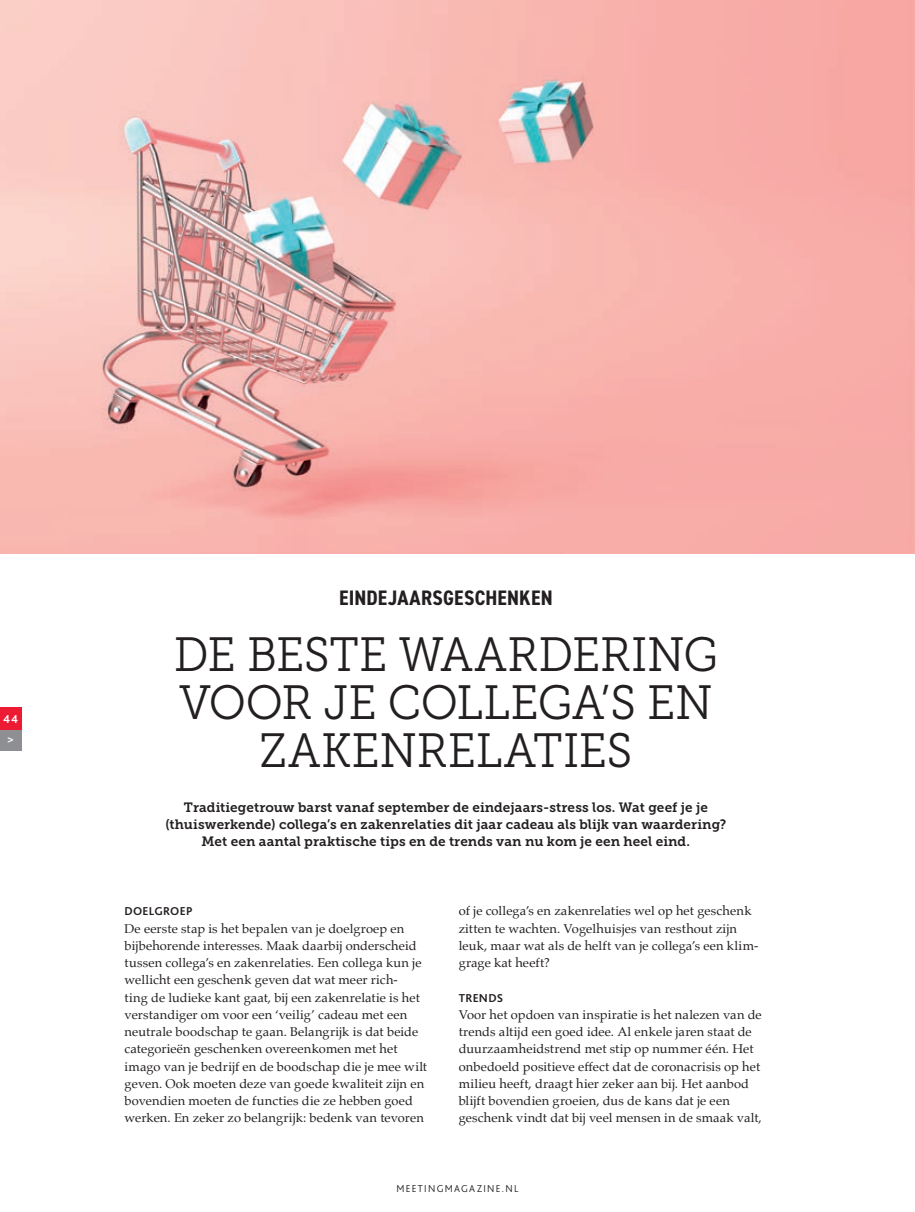
<style>
.page{position:relative;width:915px;height:1212px;background:#fff}
.page>*{position:absolute;margin:0;border:0;box-sizing:border-box;transform-origin:0 0}
.t1{font:48px/48px "Museo Slab 300";letter-spacing:-.005em;color:#231f20;text-align:center;scale:.94 1}
.t2{font:700 condensed 21px "DIN2014";letter-spacing:.01em;color:#231f20}
.t3{font:13.5px/17.2px "Museo Slab 700";letter-spacing:.005em;color:#231f20;text-align:center}
.t4{font:12.75px/17.2px "Palatino";letter-spacing:.01em;color:#231f20}
.t5{font:700 12px "Bliss 2";letter-spacing:.02em;color:#231f20}
.t6{font:700 12px/20.7px "Bliss 2";color:#fff;text-align:center}
.t7{font:300 10.5px "Bliss 2";letter-spacing:.125em;color:#231f20}
</style>
<div class="page">
<div style="left:0;top:728px;width:21px;height:22px;background:#8d8f92"></div>
<div style="left:0;top:707px;width:21px;height:22px;background:#ed1a33"></div>
<img style="left:0;top:0;width:914px;height:553px">
<p class="t6" style="left:3px;top:708px;width:17px">44 &gt;</p>
<h2 class="t2" style="left:339px;top:584px;width:215px">EINDEJAARSGESCHENKEN</h2>
<h1 class="t1" style="left:174px;top:630px;width:580px">DE BESTE WAARDERING<br>VOOR JE COLLEGA’S EN<br>ZAKENRELATIES</h1>
<p class="t3" style="left:165px;top:799px;width:562px">Traditiegetrouw barst vanaf september de eindejaars-stress los. Wat geef je je (thuiswerkende) collega’s en zakenrelaties dit jaar cadeau als blijk van waardering?<br>Met een aantal praktische tips en de trends van nu kom je een heel eind.</p>
<p class="t5" style="left:124px;top:904px;width:69px">DOELGROEP</p>
<p class="t4" style="left:124px;top:919px;width:304px">De eerste stap is het bepalen van je doelgroep en bijbehorende interesses. Maak daarbij onderscheid tussen collega’s en zakenrelaties. Een collega kun je wellicht een geschenk geven dat wat meer rich-<br>ting de ludieke kant gaat, bij een zakenrelatie is het verstandiger om voor een ‘veilig’ cadeau met een neutrale boodschap te gaan. Belangrijk is dat beide categorieën geschenken overeenkomen met het imago van je bedrijf en de boodschap die je mee wilt geven. Ook moeten deze van goede kwaliteit zijn en bovendien moeten de functies die ze hebben goed werken. En zeker zo belangrijk: bedenk van tevoren</p>
<p class="t4" style="left:458px;top:902px;width:301px">of je collega’s en zakenrelaties wel op het geschenk zitten te wachten. Vogelhuisjes van resthout zijn leuk, maar wat als de helft van je collega’s een klim&shy;grage kat heeft?</p>
<p class="t5" style="left:458px;top:990px;width:46px">TRENDS</p>
<p class="t4" style="left:458px;top:1006px;width:304px">Voor het opdoen van inspiratie is het nalezen van de trends altijd een goed idee. Al enkele jaren staat de duurzaamheidstrend met stip op nummer één. Het onbedoeld positieve effect dat de coronacrisis op het milieu heeft, draagt hier zeker aan bij. Het aanbod blijft bovendien groeien, dus de kans dat je een geschenk vindt dat bij veel mensen in de smaak valt,</p>
<p class="t7" style="left:396px;top:1182px;width:123px">MEETINGMAGAZINE.NL</p>
</div>
